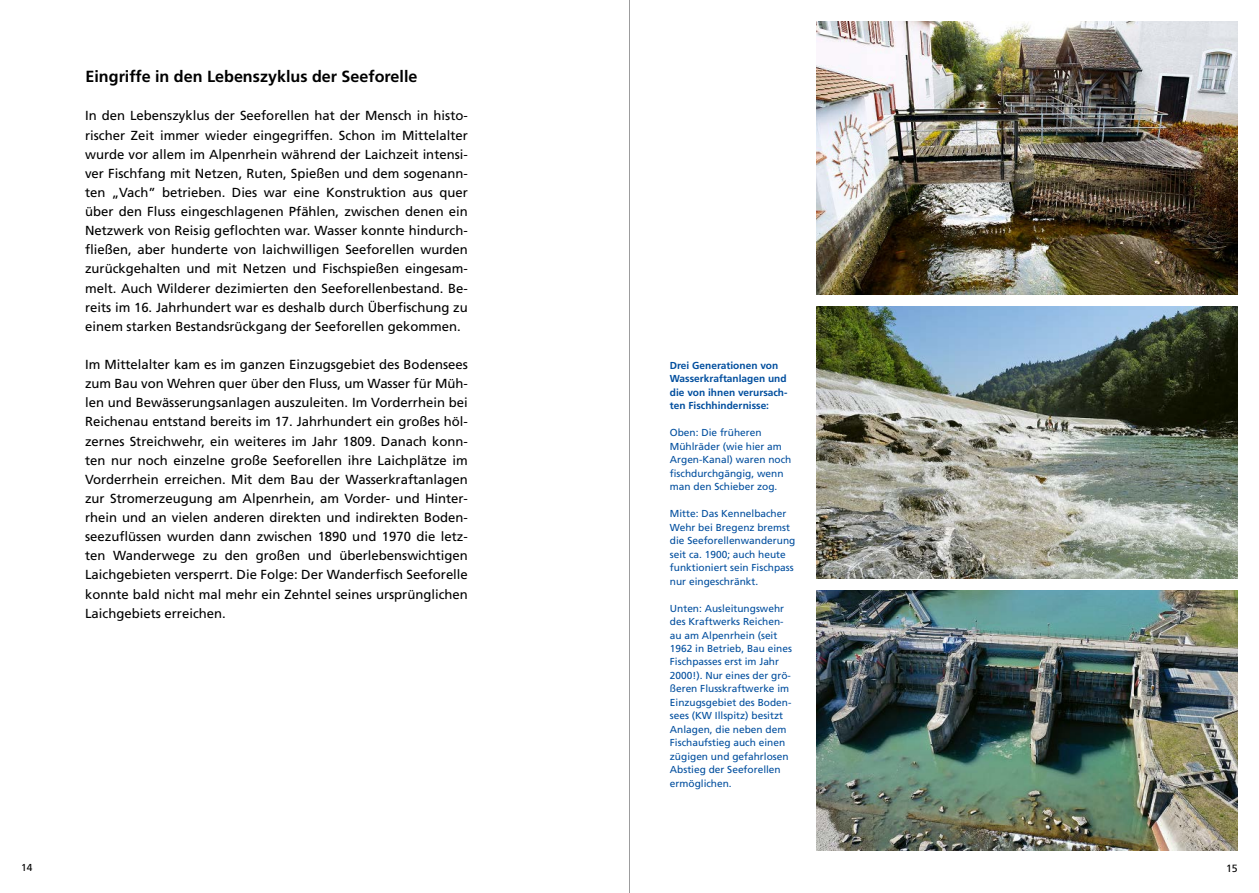
<style>
.page{position:relative;width:1259px;height:893px;background:#fff}
.page>*{position:absolute;margin:0;border:0;box-sizing:border-box;transform-origin:0 0}
.t1{font:700 16.2px "Frutiger LT Std";color:#000}
.t2{font:13.2px/19px "Frutiger LT Std";color:#000;text-align:justify}
.t3{font:10.5px "Frutiger LT Std";color:#000}
.t4{font:10.2px/13.5px "Frutiger LT Std";color:#004e9e}
.t5{font:700 10.2px/13.5px "Frutiger LT Std";color:#004e9e}
.t6{font:10.2px "Frutiger LT Std";color:#000}
</style>
<div class="page">
<hr style="left:629px;top:0;width:1px;height:893px;background:#9c9c9d">
<img style="left:816px;top:21px;width:421px;height:274px">
<img style="left:816px;top:306px;width:421px;height:272px">
<img style="left:816px;top:590px;width:421px;height:260px">
<p class="t1" style="left:85px;top:67px;width:333px">Eingriffe in den Lebenszyklus der Seeforelle</p>
<p class="t2" style="left:85px;top:106px;width:384px">In den Lebenszyklus der Seeforellen hat der Mensch in histo&shy;rischer Zeit immer wieder eingegriffen. Schon im Mittelalter wurde vor allem im Alpenrhein während der Laichzeit intensi&shy;ver Fischfang mit Netzen, Ruten, Spießen und dem sogenann&shy;ten „Vach” betrieben. Dies war eine Konstruktion aus quer über den Fluss eingeschlagenen Pfählen, zwischen denen ein Netzwerk von Reisig geflochten war. Wasser konnte hindurch&shy;fließen, aber hunderte von laichwilligen Seeforellen wurden zurückgehalten und mit Netzen und Fischspießen eingesam&shy;melt. Auch Wilderer dezimierten den Seeforellenbestand. Be&shy;reits im 16. Jahrhundert war es deshalb durch Überfischung zu einem starken Bestandsrückgang der Seeforellen gekommen.</p>
<p class="t2" style="left:85px;top:355px;width:384px">Im Mittelalter kam es im ganzen Einzugsgebiet des Bodensees zum Bau von Wehren quer über den Fluss, um Wasser für Müh&shy;len und Bewässerungsanlagen auszuleiten. Im Vorderrhein bei Reichenau entstand bereits im 17. Jahrhundert ein großes höl&shy;zernes Streichwehr, ein weiteres im Jahr 1809. Danach konn&shy;ten nur noch einzelne große Seeforellen ihre Laichplätze im Vorderrhein erreichen. Mit dem Bau der Wasserkraftanlagen zur Stromerzeugung am Alpenrhein, am Vorder- und Hinter&shy;rhein und an vielen anderen direkten und indirekten Boden&shy;seezuflüssen wurden dann zwischen 1890 und 1970 die letz&shy;ten Wanderwege zu den großen und überlebenswichtigen Laichgebieten versperrt. Die Folge: Der Wanderfisch Seeforelle konnte bald nicht mal mehr ein Zehntel seines ursprünglichen Laichgebiets erreichen.</p>
<p class="t5" style="left:670px;top:358px;width:119px">Drei Generationen von<br>Wasserkraftanlagen und die von ihnen verursach&shy;ten Fischhindernisse:</p>
<p class="t4" style="left:670px;top:426px;width:123px">Oben: Die früheren<br>Mühlräder (wie hier am<br>Argen-Kanal) waren noch fischdurchgängig, wenn man den Schieber zog.</p>
<p class="t4" style="left:670px;top:507px;width:127px">Mitte: Das Kennelbacher<br>Wehr bei Bregenz bremst die Seeforellenwanderung seit ca. 1900; auch heute funktioniert sein Fischpass nur eingeschränkt.</p>
<p class="t4" style="left:670px;top:601px;width:124px">Unten: Ausleitungswehr des Kraftwerks Reichen&shy;au am Alpenrhein (seit<br>1962 in Betrieb, Bau eines<br>Fischpasses erst im Jahr<br>2000!). Nur eines der grö&shy;ßeren Flusskraftwerke im<br>Einzugsgebiet des Boden&shy;sees (KW Illspitz) besitzt<br>Anlagen, die neben dem<br>Fischaufstieg auch einen zügigen und gefahrlosen<br>Abstieg der Seeforellen ermöglichen.</p>
<p class="t6" style="left:21px;top:862px;width:13px">14</p>
<p class="t3" style="left:1226px;top:862px;width:13px">15</p>
</div>
